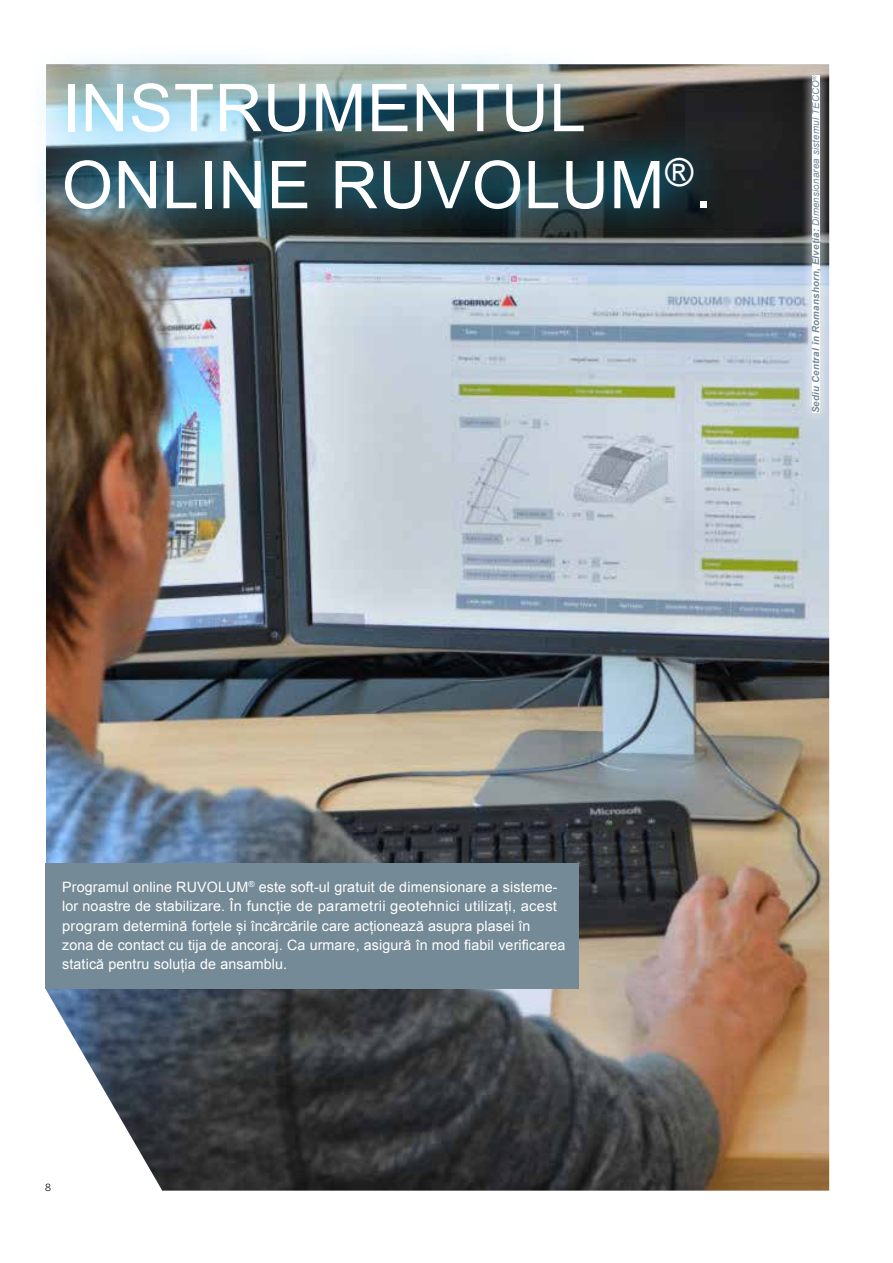
<style>
.page{position:relative;width:893px;height:1263px;background:#fff}
.page>*{position:absolute;margin:0;border:0;box-sizing:border-box;transform-origin:0 0}
.t1{font:66px/76.9px "Arial";letter-spacing:.01em;color:#fff}
.t2{font:14.25px/19.2px "Arial";letter-spacing:.01em;color:#fff}
.t3{font:italic 700 9.75px "Arial";letter-spacing:.02em;color:#748a96}
.t4{font:9.75px "Benton Sans";color:#000}
.s1{font-weight:400}
</style>
<div class="page">
<img style="left:45px;top:64px;width:784px;height:1126px">
<div style="left:45px;top:863px;width:534px;height:125px;background:#748a96"></div>
<img style="left:42px;top:56px;width:699px;height:191px">
<svg style="left:800px;top:64px;width:30px;height:361px;background:#8f949a"></svg>
<div style="left:812px;top:76px;width:7px;height:337px;background:#fff"></div>
<h1 class="t1" style="left:62px;top:70px;width:652px">INSTRUMENTUL<br>ONLINE RUVOLUM<sup>®</sup>.</h1>
<p class="t3" style="left:809px;top:413px;width:340px;rotate:-90deg">Sediu Central în Romanshorn, Elveția: <span class="s1">Dimensionarea sistemul TECCO</span><sup>®</sup></p>
<p class="t2" style="left:62px;top:878px;width:505px">Programul online RUVOLUM<sup>®</sup> este soft-ul gratuit de dimensionare a sisteme&shy;lor noastre de stabilizare. În funcție de parametrii geotehnici utilizați, acest program determină forțele și încărcările care acționează asupra plasei în<br>zona de contact cu tija de ancoraj. Ca urmare, asigură în mod fiabil verificarea statică pentru soluția de ansamblu.</p>
<p class="t4" style="left:45px;top:1181px;width:7px">8</p>
</div>
